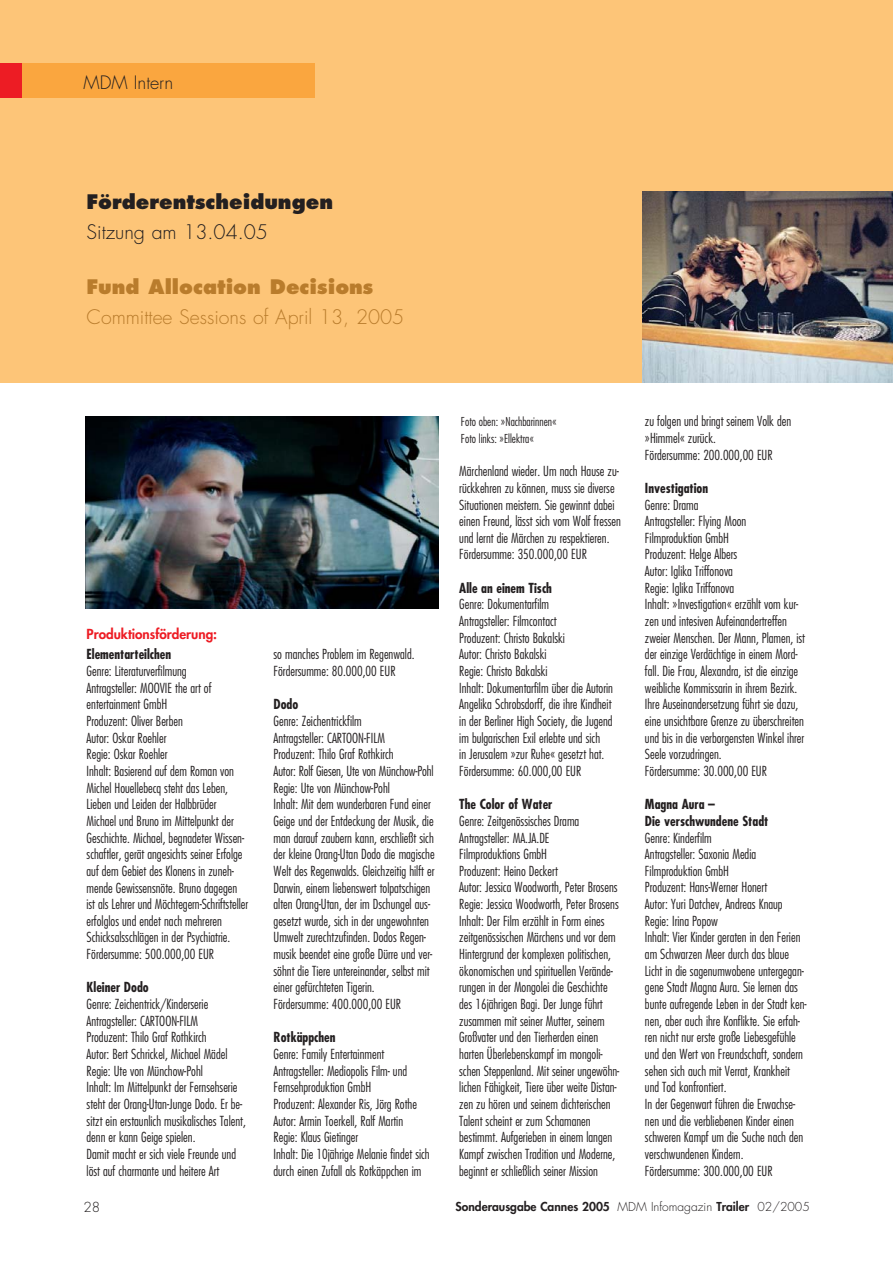
<style>
.page{position:relative;width:893px;height:1263px;background:#fff}
.page>*{position:absolute;margin:0;border:0;box-sizing:border-box;transform-origin:0 0}
.t1{font:300 19.5px "Futura";color:#b97c2c}
.t2{font:800 19.5px "Futura";color:#b97c2c}
.t3{font:800 19.5px "Futura";color:#231f20}
.t4{font:300 19.5px "Futura";color:#231f20}
.t5{font:300 18px "Futura";color:#231f20}
.t6{font:300 condensed 13.5px/16.6px "Futura";color:#231f20}
.t7{font:700 condensed 13.5px/16.6px "Futura";color:#231f20}
.t8{font:800 13.5px "Futura";color:#ed1c24}
.t9{font:300 13.5px "Futura";color:#231f20}
.t10{font:800 12px "Futura";color:#231f20}
.t11{font:300 condensed 12px/16.6px "Futura";color:#231f20}
.s1{font-weight:300}
</style>
<div class="page">
<div style="left:0;top:0;width:892px;height:383px;background:#fdc578"></div>
<div style="left:0;top:64px;width:315px;height:34px;background:#faa63f"></div>
<div style="left:0;top:64px;width:21px;height:34px;background:#ed1c24"></div>
<img style="left:642px;top:191px;width:250px;height:192px">
<img style="left:85px;top:417px;width:353px;height:191px">
<h2 class="t5" style="left:84px;top:74px;width:91px">MDM Intern</h2>
<h1 class="t3" style="left:87px;top:193px;width:248px">Förderentscheidungen</h1>
<h1 class="t4" style="left:87px;top:223px;width:183px">Sitzung am 13.04.05</h1>
<h1 class="t2" style="left:87px;top:278px;width:288px">Fund Allocation Decisions</h1>
<h1 class="t1" style="left:87px;top:308px;width:319px">Committee Sessions of April 13, 2005</h1>
<p class="t8" style="left:87px;top:628px;width:132px">Produktionsförderung:</p>
<p class="t7" style="left:87px;top:647px;width:86px">Elementarteilchen</p>
<p class="t6" style="left:87px;top:664px;width:163px">Genre: Literaturverfilmung<br>Antragsteller: MOOVIE the art of entertainment GmbH<br>Produzent: Oliver Berben<br>Autor: Oskar Roehler<br>Regie: Oskar Roehler<br>Inhalt: Basierend auf dem Roman von Michel Houellebecq steht das Leben, Lieben und Leiden der Halbbrüder Michael und Bruno im Mittelpunkt der Geschichte. Michael, begnadeter Wissen&shy;schaftler, gerät angesichts seiner Erfolge auf dem Gebiet des Klonens in zuneh&shy;mende Gewissensnöte. Bruno dagegen ist als Lehrer und Möchtegern-Schriftsteller erfolglos und endet nach mehreren Schicksalsschlägen in der Psychiatrie.<br>Fördersumme: 500.000,00 EUR</p>
<p class="t7" style="left:87px;top:980px;width:64px">Kleiner Dodo</p>
<p class="t6" style="left:87px;top:997px;width:161px">Genre: Zeichentrick/Kinderserie Antragsteller: CARTOON-FILM<br>Produzent: Thilo Graf Rothkirch<br>Autor: Bert Schrickel, Michael Mädel Regie: Ute von Münchow-Pohl<br>Inhalt: Im Mittelpunkt der Fernsehserie steht der Orang-Utan-Junge Dodo. Er be&shy;sitzt ein erstaunlich musikalisches Talent, denn er kann Geige spielen.<br>Damit macht er sich viele Freunde und löst auf charmante und heitere Art</p>
<p class="t6" style="left:273px;top:647px;width:142px">so manches Problem im Regenwald.<br>Fördersumme: 80.000,00 EUR</p>
<p class="t7" style="left:273px;top:697px;width:26px">Dodo</p>
<p class="t6" style="left:273px;top:714px;width:163px">Genre: Zeichentrickfilm<br>Antragsteller: CARTOON-FILM<br>Produzent: Thilo Graf Rothkirch<br>Autor: Rolf Giesen, Ute von Münchow-Pohl Regie: Ute von Münchow-Pohl<br>Inhalt: Mit dem wunderbaren Fund einer Geige und der Entdeckung der Musik, die man darauf zaubern kann, erschließt sich der kleine Orang-Utan Dodo die magische Welt des Regenwalds. Gleichzeitig hilft er Darwin, einem liebenswert tolpatschigen alten Orang-Utan, der im Dschungel aus&shy;gesetzt wurde, sich in der ungewohnten Umwelt zurechtzufinden. Dodos Regen&shy;musik beendet eine große Dürre und ver&shy;söhnt die Tiere untereinander, selbst mit einer gefürchteten Tigerin.<br>Fördersumme: 400.000,00 EUR</p>
<p class="t7" style="left:273px;top:1030px;width:63px">Rotkäppchen</p>
<p class="t6" style="left:273px;top:1047px;width:158px">Genre: Family Entertainment Antragsteller: Mediopolis Film- und Fernsehproduktion GmbH<br>Produzent: Alexander Ris, Jörg Rothe Autor: Armin Toerkell, Ralf Martin Regie: Klaus Gietinger<br>Inhalt: Die 10jährige Melanie findet sich durch einen Zufall als Rotkäppchen im</p>
<p class="t11" style="left:461px;top:414px;width:97px">Foto oben: »Nachbarinnen«<br>Foto links: »Ellektra«</p>
<p class="t6" style="left:459px;top:464px;width:163px">Märchenland wieder. Um nach Hause zu&shy;rückkehren zu können, muss sie diverse Situationen meistern. Sie gewinnt dabei einen Freund, lässt sich vom Wolf fressen und lernt die Märchen zu respektieren.<br>Fördersumme: 350.000,00 EUR</p>
<p class="t7" style="left:459px;top:581px;width:94px">Alle an einem Tisch</p>
<p class="t6" style="left:459px;top:597px;width:155px">Genre: Dokumentarfilm<br>Antragsteller: Filmcontact<br>Produzent: Christo Bakalski<br>Autor: Christo Bakalski<br>Regie: Christo Bakalski<br>Inhalt: Dokumentarfilm über die Autorin<br>Angelika Schrobsdorff, die ihre Kindheit in der Berliner High Society, die Jugend im bulgarischen Exil erlebte und sich<br>in Jerusalem »zur Ruhe« gesetzt hat.<br>Fördersumme: 60.000,00 EUR</p>
<p class="t7" style="left:459px;top:797px;width:95px">The Color of Water</p>
<p class="t6" style="left:459px;top:813px;width:161px">Genre: Zeitgenössisches Drama Antragsteller: MA.JA.DE<br>Filmproduktions GmbH<br>Produzent: Heino Deckert<br>Autor: Jessica Woodworth, Peter Brosens Regie: Jessica Woodworth, Peter Brosens Inhalt: Der Film erzählt in Form eines zeitgenössischen Märchens und vor dem Hintergrund der komplexen politischen, ökonomischen und spirituellen Verände&shy;rungen in der Mongolei die Geschichte des 16jährigen Bagi. Der Junge führt zusammen mit seiner Mutter, seinem Großvater und den Tierherden einen harten Überlebenskampf im mongoli&shy;schen Steppenland. Mit seiner ungewöhn&shy;lichen Fähigkeit, Tiere über weite Distan&shy;zen zu hören und seinem dichterischen Talent scheint er zum Schamanen bestimmt. Aufgerieben in einem langen Kampf zwischen Tradition und Moderne, beginnt er schließlich seiner Mission</p>
<p class="t6" style="left:645px;top:414px;width:148px">zu folgen und bringt seinem Volk den »Himmel« zurück.<br>Fördersumme: 200.000,00 EUR</p>
<p class="t7" style="left:645px;top:481px;width:65px">Investigation</p>
<p class="t6" style="left:645px;top:497px;width:162px">Genre: Drama<br>Antragsteller: Flying Moon<br>Filmproduktion GmbH<br>Produzent: Helge Albers<br>Autor: Iglika Triffonova<br>Regie: Iglika Triffonova<br>Inhalt: »Investigation« erzählt vom kur&shy;zen und intesiven Aufeinandertreffen zweier Menschen. Der Mann, Plamen, ist der einzige Verdächtige in einem Mord&shy;fall. Die Frau, Alexandra, ist die einzige weibliche Kommissarin in ihrem Bezirk.<br>Ihre Auseinandersetzung führt sie dazu, eine unsichtbare Grenze zu überschreiten und bis in die verborgensten Winkel ihrer<br>Seele vorzudringen.<br>Fördersumme: 30.000,00 EUR</p>
<p class="t7" style="left:645px;top:797px;width:125px">Magna Aura –<br>Die verschwundene Stadt</p>
<p class="t6" style="left:645px;top:830px;width:163px">Genre: Kinderfilm<br>Antragsteller: Saxonia Media Filmproduktion GmbH<br>Produzent: Hans-Werner Honert<br>Autor: Yuri Datchev, Andreas Knaup Regie: Irina Popow<br>Inhalt: Vier Kinder geraten in den Ferien am Schwarzen Meer durch das blaue Licht in die sagenumwobene untergegan&shy;gene Stadt Magna Aura. Sie lernen das bunte aufregende Leben in der Stadt ken&shy;nen, aber auch ihre Konflikte. Sie erfah&shy;ren nicht nur erste große Liebesgefühle und den Wert von Freundschaft, sondern sehen sich auch mit Verrat, Krankheit und Tod konfrontiert.<br>In der Gegenwart führen die Erwachse&shy;nen und die verbliebenen Kinder einen schweren Kampf um die Suche nach den verschwundenen Kindern.<br>Fördersumme: 300.000,00 EUR</p>
<p class="t9" style="left:84px;top:1201px;width:18px">28</p>
<p class="t10" style="left:455px;top:1201px;width:356px">Sonderausgabe Cannes 2005 <span class="s1">MDM Infomagazin</span> Trailer <span class="s1">02/2005</span></p>
</div>
